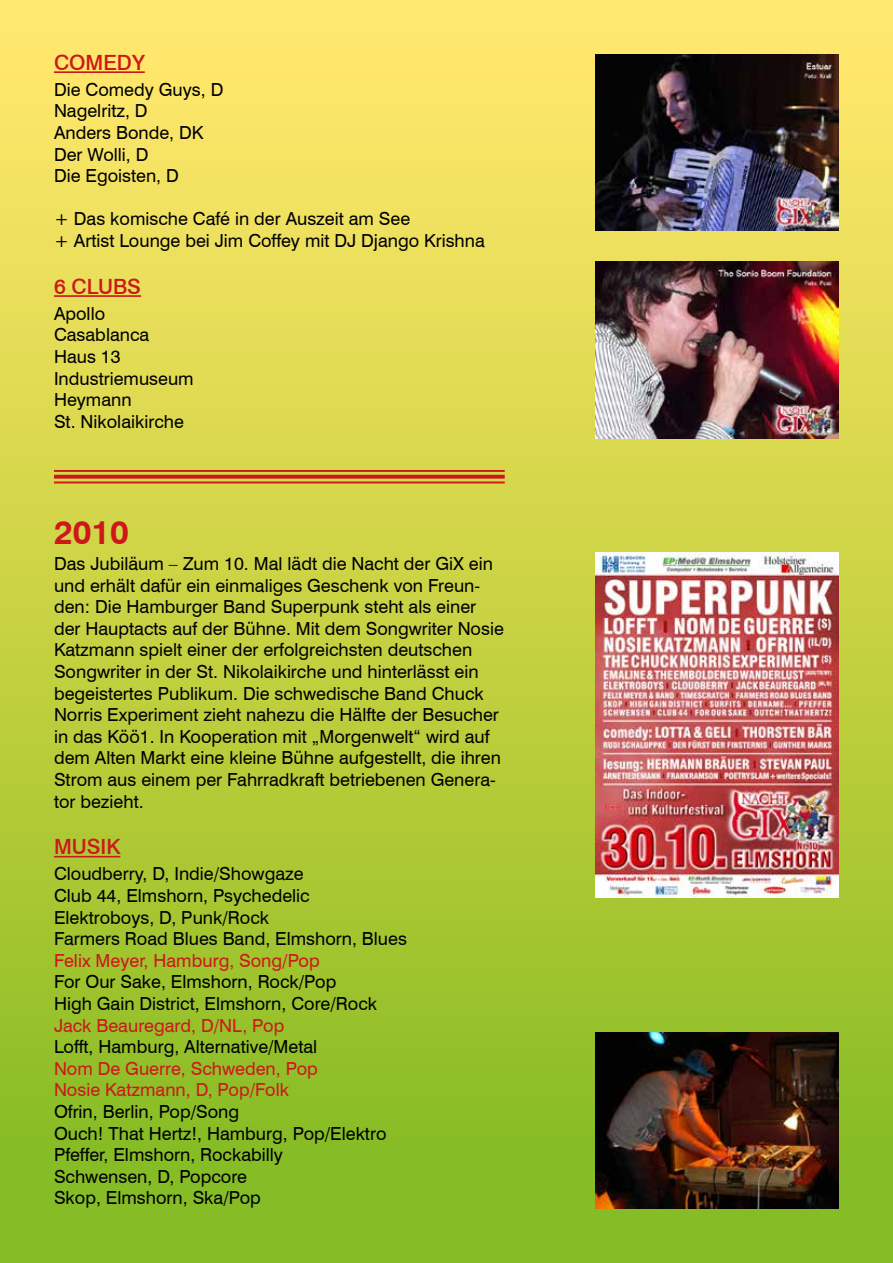
<style>
.page{position:relative;width:893px;height:1263px;background:#fff}
.page>*{position:absolute;margin:0;border:0;box-sizing:border-box;transform-origin:0 0}
.t1{font:700 33px "Swiss 721 BT";color:#cd171a}
.t2{font:500 21px "Swiss 721 BT";color:#cd171a}
.t3{font:18px/21.6px "Swiss 721 BT";color:#000}
.t4{font:18px/21.6px "Swiss 721 BT";color:#cd171a}
</style>
<div class="page">
<div style="left:0;top:0;width:893px;height:1263px;background:linear-gradient(to bottom,#ffe96c,#80b91c)"></div>
<hr style="left:54px;top:71px;width:91px;height:2px;background:#cd171a">
<hr style="left:54px;top:295px;width:87px;height:2px;background:#cd171a">
<hr style="left:54px;top:470px;width:451px;height:2px;background:#cd171a">
<svg style="left:54px;top:475px;width:451px;height:4px;fill:#cd171a"></svg>
<hr style="left:54px;top:481px;width:451px;height:2px;background:#cd171a">
<hr style="left:54px;top:856px;width:66px;height:1px;background:#cd171a">
<img style="left:595px;top:553px;width:244px;height:344px">
<img style="left:595px;top:262px;width:244px;height:176px">
<img style="left:595px;top:54px;width:244px;height:176px">
<img style="left:595px;top:1033px;width:244px;height:176px">
<p class="t2" style="left:54px;top:50px;width:92px">COMEDY</p>
<p class="t3" style="left:54px;top:78px;width:171px">Die Comedy Guys, D<br>Nagelritz, D<br>Anders Bonde, DK<br>Der Wolli, D<br>Die Egoisten, D</p>
<p class="t3" style="left:54px;top:208px;width:432px">+ Das komische Café in der Auszeit am See<br>+ Artist Lounge bei Jim Coffey mit DJ Django Krishna</p>
<p class="t2" style="left:54px;top:274px;width:89px">6 CLUBS</p>
<p class="t3" style="left:54px;top:302px;width:141px">Apollo<br>Casablanca<br>Haus 13<br>Industriemuseum<br>Heymann<br>St. Nikolaikirche</p>
<h1 class="t1" style="left:54px;top:512px;width:76px">2010</h1>
<p class="t3" style="left:54px;top:553px;width:451px">Das Jubiläum – Zum 10. Mal lädt die Nacht der GiX ein und erhält dafür ein einmaliges Geschenk von Freun&shy;den: Die Hamburger Band Superpunk steht als einer der Hauptacts auf der Bühne. Mit dem Songwriter Nosie Katzmann spielt einer der erfolgreichsten deutschen Songwriter in der St. Nikolaikirche und hinterlässt ein begeistertes Publikum. Die schwedische Band Chuck Norris Experiment zieht nahezu die Hälfte der Besucher in das Köö1. In Kooperation mit „Morgenwelt“ wird auf dem Alten Markt eine kleine Bühne aufgestellt, die ihren Strom aus einem per Fahrradkraft betriebenen Genera&shy;tor bezieht.</p>
<p class="t2" style="left:54px;top:834px;width:68px">MUSIK</p>
<p class="t3" style="left:54px;top:863px;width:354px">Cloudberry, D, Indie/Showgaze<br>Club 44, Elmshorn, Psychedelic Elektroboys, D, Punk/Rock<br>Farmers Road Blues Band, Elmshorn, Blues</p>
<p class="t4" style="left:54px;top:949px;width:267px">Felix Meyer, Hamburg, Song/Pop</p>
<p class="t3" style="left:54px;top:971px;width:325px">For Our Sake, Elmshorn, Rock/Pop<br>High Gain District, Elmshorn, Core/Rock</p>
<p class="t4" style="left:54px;top:1014px;width:232px">Jack Beauregard, D/NL, Pop</p>
<p class="t3" style="left:54px;top:1036px;width:265px">Lofft, Hamburg, Alternative/Metal</p>
<p class="t4" style="left:54px;top:1057px;width:265px">Nom De Guerre, Schweden, Pop<br>Nosie Katzmann, D, Pop/Folk</p>
<p class="t3" style="left:54px;top:1100px;width:334px">Ofrin, Berlin, Pop/Song<br>Ouch! That Hertz!, Hamburg, Pop/Elektro<br>Pfeffer, Elmshorn, Rockabilly<br>Schwensen, D, Popcore<br>Skop, Elmshorn, Ska/Pop</p>
</div>
